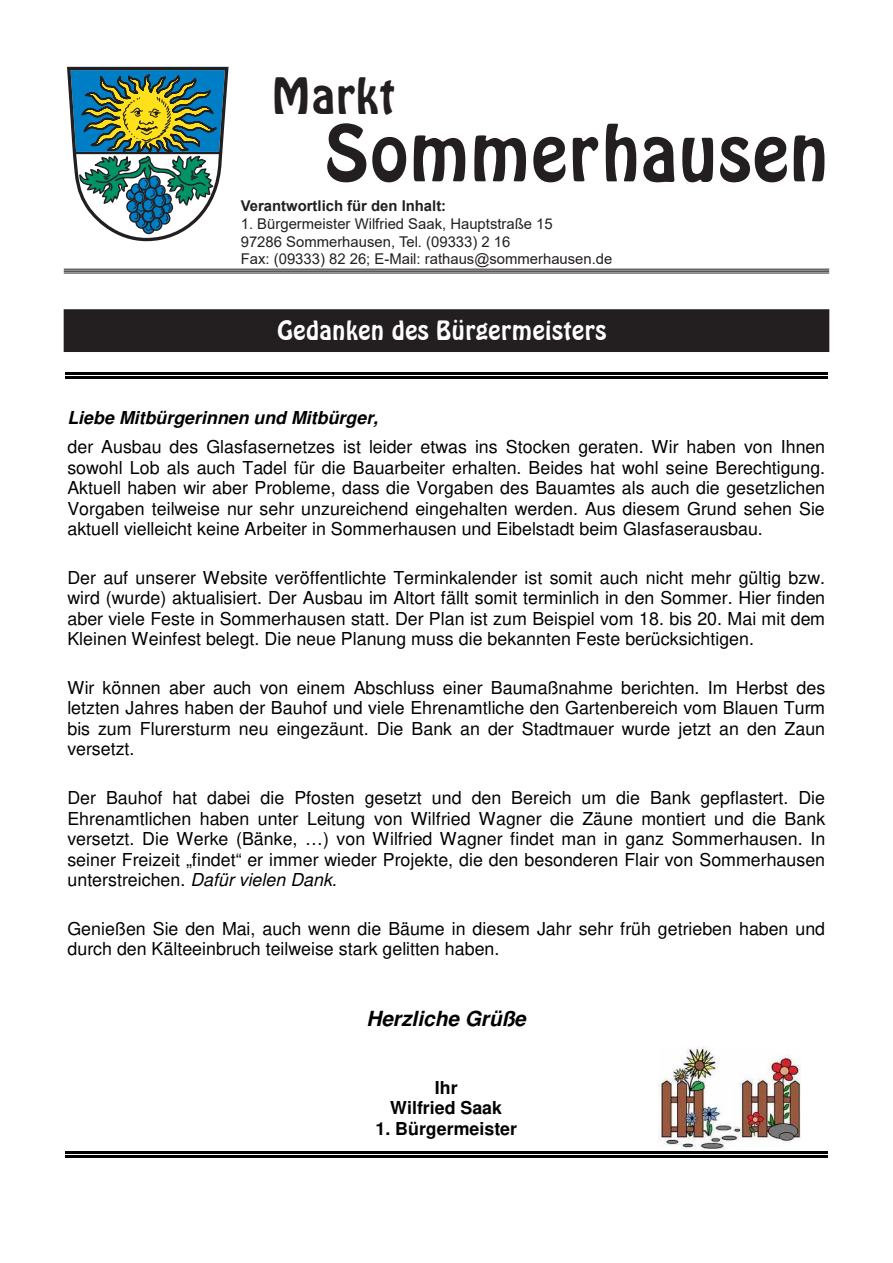
<style>
.page{position:relative;width:893px;height:1263px;background:#fff}
.page>*{position:absolute;margin:0;border:0;box-sizing:border-box;transform-origin:0 0}
.t1{font:75px "Hobo BT";color:#231f20}
.t2{font:48px "Hobo BT";color:#231f20}
.t3{font:25.5px "Hobo BT";color:#fff}
.t4{font:italic 700 20.85px "Helvetica";color:#000}
.t5{font:17.85px/20.5px "Helvetica";color:#000;text-align:justify}
.t6{font:italic 700 17.85px "Helvetica";color:#000}
.t7{font:700 17.85px/20.5px "Helvetica";color:#000;text-align:center}
.t8{font:14.85px/17.9px "Arial";color:#231f20}
.t9{font:700 14.85px "Arial";color:#231f20}
.s1{font-style:italic}
</style>
<div class="page">
<hr style="left:64px;top:269px;width:765px;height:1px;background:#231f20">
<hr style="left:64px;top:270px;width:765px;height:2px;background:#231f20">
<hr style="left:64px;top:273px;width:765px;height:1px;background:#231f20">
<svg style="left:67px;top:67px;width:162px;height:174px"></svg>
<div style="left:64px;top:310px;width:765px;height:41px;background:#231f20"></div>
<div style="left:64px;top:309px;width:765px;height:43px;border:1px solid #231f20"></div>
<hr style="left:65px;top:372px;width:762px;height:2px;background:#000">
<hr style="left:65px;top:376px;width:762px;height:2px;background:#000">
<hr style="left:65px;top:1155px;width:762px;height:2px;background:#000">
<hr style="left:65px;top:1151px;width:762px;height:2px;background:#000">
<img style="left:658px;top:1047px;width:142px;height:103px">
<h2 class="t2" style="left:271px;top:66px;width:125px">Markt</h2>
<h1 class="t1" style="left:324px;top:107px;width:506px">Sommerhausen</h1>
<p class="t9" style="left:241px;top:195px;width:207px">Verantwortlich für den Inhalt:</p>
<p class="t8" style="left:241px;top:214px;width:373px">1. Bürgermeister Wilfried Saak, Hauptstraße 15<br>97286 Sommerhausen, Tel. (09333) 2 16<br>Fax: (09333) 82 26; E-Mail: rathaus@sommerhausen.de</p>
<h3 class="t3" style="left:277px;top:315px;width:331px">Gedanken des Bürgermeisters</h3>
<p class="t6" style="left:67px;top:411px;width:312px">Liebe Mitbürgerinnen und Mitbürger,</p>
<p class="t5" style="left:67px;top:438px;width:759px">der Ausbau des Glasfasernetzes ist leider etwas ins Stocken geraten. Wir haben von Ihnen sowohl Lob als auch Tadel für die Bauarbeiter erhalten. Beides hat wohl seine Berechtigung.<br>Aktuell haben wir aber Probleme, dass die Vorgaben des Bauamtes als auch die gesetzlichen Vorgaben teilweise nur sehr unzureichend eingehalten werden. Aus diesem Grund sehen Sie aktuell vielleicht keine Arbeiter in Sommerhausen und Eibelstadt beim Glasfaserausbau.</p>
<p class="t5" style="left:67px;top:569px;width:759px">Der auf unserer Website veröffentlichte Terminkalender ist somit auch nicht mehr gültig bzw. wird (wurde) aktualisiert. Der Ausbau im Altort fällt somit terminlich in den Sommer. Hier finden aber viele Feste in Sommerhausen statt. Der Plan ist zum Beispiel vom 18. bis 20. Mai mit dem Kleinen Weinfest belegt. Die neue Planung muss die bekannten Feste berücksichtigen.</p>
<p class="t5" style="left:67px;top:679px;width:759px">Wir können aber auch von einem Abschluss einer Baumaßnahme berichten. Im Herbst des letzten Jahres haben der Bauhof und viele Ehrenamtliche den Gartenbereich vom Blauen Turm bis zum Flurersturm neu eingezäunt. Die Bank an der Stadtmauer wurde jetzt an den Zaun versetzt.</p>
<p class="t5" style="left:67px;top:789px;width:759px">Der Bauhof hat dabei die Pfosten gesetzt und den Bereich um die Bank gepflastert. Die Ehrenamtlichen haben unter Leitung von Wilfried Wagner die Zäune montiert und die Bank versetzt. Die Werke (Bänke, …) von Wilfried Wagner findet man in ganz Sommerhausen. In seiner Freizeit „findet“ er immer wieder Projekte, die den besonderen Flair von Sommerhausen unterstreichen. <span class="s1">Dafür vielen Dank.</span></p>
<p class="t5" style="left:67px;top:919px;width:759px">Genießen Sie den Mai, auch wenn die Bäume in diesem Jahr sehr früh getrieben haben und durch den Kälteeinbruch teilweise stark gelitten haben.</p>
<p class="t4" style="left:366px;top:1010px;width:161px">Herzliche Grüße</p>
<p class="t7" style="left:390px;top:1079px;width:114px">Ihr<br>Wilfried Saak</p>
<p class="t7" style="left:375px;top:1120px;width:143px">1. Bürgermeister</p>
</div>
